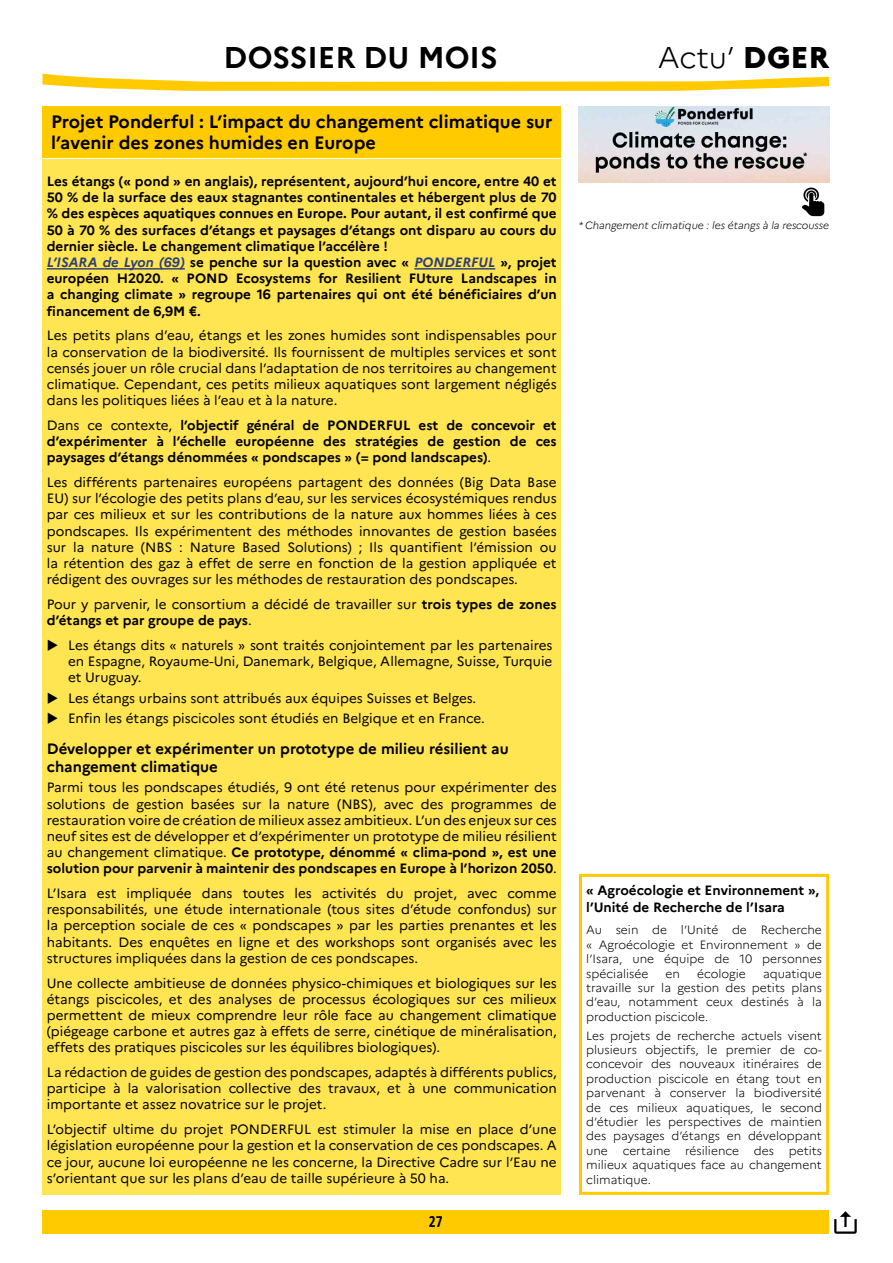
<style>
.page{position:relative;width:893px;height:1263px;background:#fff}
.page>*{position:absolute;margin:0;border:0;box-sizing:border-box;transform-origin:0 0}
.t1{font:700 30px "Marianne";color:#000}
.t2{font:300 30px "Marianne";color:#000}
.TITRE-Rubrique_align{font:700 18px/21px "Marianne";color:#000}
.Inter-titre_V2_fond{font:700 15px/18px "Marianne";color:#000}
.t3{font:700 15px "Open Sans Condensed";color:#000}
.TEXTE_ARTICLES_Rubri{font:13.5px/16.2px "Marianne";color:#000;text-align:justify}
.TEXTE_ARTICLES_Rubri-2{font:700 13.5px/16.2px "Marianne";color:#000;text-align:justify}
._1-TITRE_ENCADRE{font:700 13.5px/16.2px "Marianne";color:#000}
._1-Encadre-sans_cadr{font:300 12px/14.4px "Marianne";color:#000;text-align:justify}
.Légende_photo-centra{font:italic 300 10.5px "Marianne";color:#000}
.s1{font-weight:800}
.s2{font-style:italic;color:#2f4077}
.s3{font-weight:400}
.s4{font-weight:700}
</style>
<div class="page">
<svg style="left:43px;top:74px;width:786px;height:17px"></svg>
<div style="left:43px;top:1210px;width:786px;height:23px;background:#ffca00"></div>
<img style="left:834px;top:1211px;width:23px;height:23px">
<div style="left:43px;top:106px;width:518px;height:52px;background:#ffca00"></div>
<div style="left:43px;top:159px;width:518px;height:22px;background:#ffe552"></div>
<div style="left:43px;top:172px;width:518px;height:91px;background:#ffe552"></div>
<div style="left:43px;top:253px;width:518px;height:74px;background:#ffe552"></div>
<hr style="left:47px;top:268px;width:138px;height:2px;background:#2f4077">
<hr style="left:414px;top:268px;width:81px;height:2px;background:#2f4077">
<div style="left:43px;top:326px;width:518px;height:91px;background:#ffe552"></div>
<div style="left:43px;top:415px;width:518px;height:59px;background:#ffe552"></div>
<div style="left:43px;top:473px;width:518px;height:123px;background:#ffe552"></div>
<div style="left:43px;top:594px;width:518px;height:43px;background:#ffe552"></div>
<div style="left:43px;top:635px;width:518px;height:59px;background:#ffe552"></div>
<div style="left:43px;top:688px;width:518px;height:26px;background:#ffe552"></div>
<div style="left:43px;top:709px;width:518px;height:26px;background:#ffe552"></div>
<div style="left:43px;top:730px;width:518px;height:54px;background:#ffe552"></div>
<div style="left:43px;top:778px;width:518px;height:107px;background:#ffe552"></div>
<div style="left:43px;top:884px;width:518px;height:91px;background:#ffe552"></div>
<div style="left:43px;top:973px;width:518px;height:91px;background:#ffe552"></div>
<div style="left:43px;top:1063px;width:518px;height:58px;background:#ffe552"></div>
<div style="left:43px;top:1120px;width:518px;height:75px;background:#ffe552"></div>
<div style="left:579px;top:874px;width:250px;height:321px;border:3px solid #ffca00"></div>
<img style="left:579px;top:106px;width:250px;height:77px">
<img style="left:802px;top:187px;width:23px;height:30px">
<h1 class="t1" style="left:223px;top:39px;width:276px">DOSSIER DU MOIS</h1>
<h1 class="t2" style="left:658px;top:39px;width:173px">Actu’ <span class="s1">DGER</span></h1>
<p class="TITRE-Rubrique_align" style="left:51px;top:111px;width:503px">Projet Ponderful : L’impact du changement climatique sur l’avenir des zones humides en Europe</p>
<p class="TEXTE_ARTICLES_Rubri-2" style="left:47px;top:173px;width:511px">Les étangs (« pond » en anglais), représentent, aujourd’hui encore, entre 40 et 50 % de la surface des eaux stagnantes continentales et hébergent plus de 70 % des espèces aquatiques connues en Europe. Pour autant, il est confirmé que 50 à 70 % des surfaces d’étangs et paysages d’étangs ont disparu au cours du dernier siècle. Le changement climatique l’accélère !</p>
<p class="TEXTE_ARTICLES_Rubri-2" style="left:47px;top:254px;width:511px"><span class="s2">L’ISARA de Lyon (69)</span> se penche sur la question avec « <span class="s2">PONDERFUL</span> », projet européen H2020. « POND Ecosystems for Resilient FUture Landscapes in a changing climate » regroupe 16 partenaires qui ont été bénéficiaires d’un financement de 6,9M €.</p>
<p class="TEXTE_ARTICLES_Rubri" style="left:47px;top:327px;width:511px">Les petits plans d’eau, étangs et les zones humides sont indispensables pour la conservation de la biodiversité. Ils fournissent de multiples services et sont censés jouer un rôle crucial dans l’adaptation de nos territoires au changement climatique. Cependant, ces petits milieux aquatiques sont largement négligés dans les politiques liées à l’eau et à la nature.</p>
<p class="TEXTE_ARTICLES_Rubri-2" style="left:47px;top:417px;width:511px"><span class="s3">Dans ce contexte,</span> l’objectif général de PONDERFUL est de concevoir et d’expérimenter à l’échelle européenne des stratégies de gestion de ces paysages d’étangs dénommées « pondscapes » (= pond landscapes)<span class="s3">.</span></p>
<p class="TEXTE_ARTICLES_Rubri" style="left:47px;top:474px;width:511px">Les différents partenaires européens partagent des données (Big Data Base EU) sur l’écologie des petits plans d’eau, sur les services écosystémiques rendus par ces milieux et sur les contributions de la nature aux hommes liées à ces pondscapes. Ils expérimentent des méthodes innovantes de gestion basées sur la nature (NBS : Nature Based Solutions) ; Ils quantifient l’émission ou la rétention des gaz à effet de serre en fonction de la gestion appliquée et rédigent des ouvrages sur les méthodes de restauration des pondscapes.</p>
<p class="TEXTE_ARTICLES_Rubri" style="left:47px;top:596px;width:511px">Pour y parvenir, le consortium a décidé de travailler sur <span class="s4">trois types de zones d’étangs et par groupe de pays</span>.</p>
<p class="TEXTE_ARTICLES_Rubri" style="left:68px;top:637px;width:486px">Les étangs dits « naturels » sont traités conjointement par les partenaires en Espagne, Royaume-Uni, Danemark, Belgique, Allemagne, Suisse, Turquie et Uruguay.</p>
<p class="TEXTE_ARTICLES_Rubri" style="left:68px;top:690px;width:410px">Les étangs urbains sont attribués aux équipes Suisses et Belges.</p>
<p class="TEXTE_ARTICLES_Rubri" style="left:68px;top:710px;width:418px">Enfin les étangs piscicoles sont étudiés en Belgique et en France.</p>
<p class="Inter-titre_V2_fond" style="left:47px;top:739px;width:463px">Développer et expérimenter un prototype de milieu résilient au changement climatique</p>
<p class="TEXTE_ARTICLES_Rubri" style="left:47px;top:779px;width:511px">Parmi tous les pondscapes étudiés, 9 ont été retenus pour expérimenter des solutions de gestion basées sur la nature (NBS), avec des programmes de restauration voire de création de milieux assez ambitieux. L’un des enjeux sur ces neuf sites est de développer et d’expérimenter un prototype de milieu résilient au changement climatique. <span class="s4">Ce prototype, dénommé « clima-pond », est une solution pour parvenir à maintenir des pondscapes en Europe à l’horizon 2050</span>.</p>
<p class="TEXTE_ARTICLES_Rubri" style="left:47px;top:885px;width:511px">L’Isara est impliquée dans toutes les activités du projet, avec comme responsabilités, une étude internationale (tous sites d’étude confondus) sur la perception sociale de ces « pondscapes » par les parties prenantes et les habitants. Des enquêtes en ligne et des workshops sont organisés avec les structures impliquées dans la gestion de ces pondscapes.</p>
<p class="TEXTE_ARTICLES_Rubri" style="left:47px;top:975px;width:511px">Une collecte ambitieuse de données physico-chimiques et biologiques sur les étangs piscicoles, et des analyses de processus écologiques sur ces milieux permettent de mieux comprendre leur rôle face au changement climatique (piégeage carbone et autres gaz à effets de serre, cinétique de minéralisation, effets des pratiques piscicoles sur les équilibres biologiques).</p>
<p class="TEXTE_ARTICLES_Rubri" style="left:47px;top:1064px;width:511px">La rédaction de guides de gestion des pondscapes, adaptés à différents publics, participe à la valorisation collective des travaux, et à une communication importante et assez novatrice sur le projet.</p>
<p class="TEXTE_ARTICLES_Rubri" style="left:47px;top:1121px;width:511px">L’objectif ultime du projet PONDERFUL est stimuler la mise en place d’une législation européenne pour la gestion et la conservation de ces pondscapes. A ce jour, aucune loi européenne ne les concerne, la Directive Cadre sur l’Eau ne s’orientant que sur les plans d’eau de taille supérieure à 50 ha.</p>
<p class="t3" style="left:429px;top:1211px;width:15px">27</p>
<p class="Légende_photo-centra" style="left:579px;top:219px;width:252px">* Changement climatique : les étangs à la rescousse</p>
<p class="_1-TITRE_ENCADRE" style="left:586px;top:882px;width:235px">« Agroécologie et Environnement », l’Unité de Recherche de l’Isara</p>
<p class="_1-Encadre-sans_cadr" style="left:586px;top:923px;width:237px">Au sein de l’Unité de Recherche « Agroécologie et Environnement » de l’Isara, une équipe de 10 personnes spécialisée</p>
<p class="_1-Encadre-sans_cadr" style="left:586px;top:966px;width:237px;text-indent:177px">aquatique travaille sur la gestion des petits plans d’eau, notamment ceux destinés à la production piscicole.</p>
<p class="_1-Encadre-sans_cadr" style="left:586px;top:1028px;width:237px">Les projets de recherche actuels visent plusieurs objectifs, le premier de co&shy;concevoir des nouveaux itinéraires de production piscicole en étang tout en parvenant à conserver la biodiversité de ces milieux aquatiques, le second d’étudier les perspectives de maintien des paysages d’étangs en développant une certaine résilience des petits milieux aquatiques face au changement climatique.</p>
<p class="_1-Encadre-sans_cadr" style="left:665px;top:966px;width:16px">en</p>
<p class="_1-Encadre-sans_cadr" style="left:697px;top:966px;width:50px">écologie</p>
</div>
